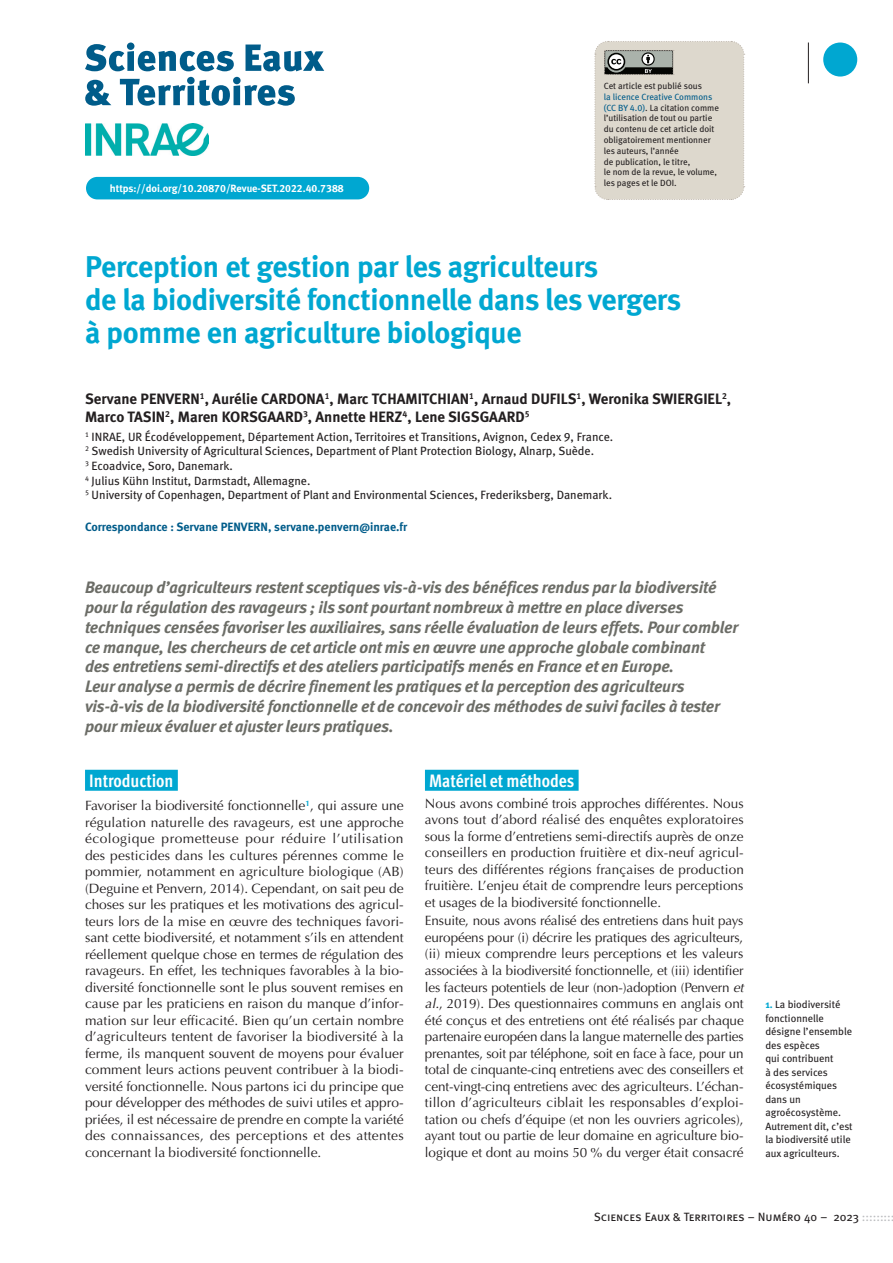
<style>
.page{position:relative;width:893px;height:1263px;background:#fff}
.page>*{position:absolute;margin:0;border:0;box-sizing:border-box;transform-origin:0 0}
.Titre_bleu{font:700 30px/33px "Meta Bold LF Roman";letter-spacing:-.01em;color:#00a7d1}
.H1_bleu{font:18px "Meta Cond OT Bold";color:#fff}
.Chapeau{font:700 16.5px/19.8px "Meta Bold LF Italic";letter-spacing:-.005em;color:#6c6d67}
.Auteur{font:700 15px/18px "Meta Bold LF Roman";color:#231f20}
.Texte_article{font:13.5px/16.5px "Optima";letter-spacing:-.005em;color:#231f20;text-align:justify}
.Affiliation_auteur{font:12px "Meta Book LF Roman";color:#231f20}
.Courriel_auteur_corr{font:700 12px "Meta Bold LF Roman";color:#005c8a}
.t1{font:12px "Meta Book Caps";color:#231f20}
.Note{font:10.5px/13.5px "Meta Book LF Roman";color:#231f20}
.t2{font:700 10.5px "Meta Bold LF Roman";color:#fff}
.t3{font:9px/10.8px "Meta Book LF Roman";color:#231f20}
.s1{color:#005c8a}
.s2{font-style:italic}
.s3{font-family:"Meta Bold Roman";font-weight:700;color:#00a7d1}
.s4{color:#bcbdc0}
</style>
<div class="page">
<svg style="left:85px;top:43px;width:239px;height:63px"></svg>
<img style="left:85px;top:123px;width:123px;height:33px">
<div style="left:86px;top:177px;width:283px;height:22px;background:#00a7d1;border-radius:11px"></div>
<svg style="left:594px;top:41px;width:151px;height:159px;background:#d6d2c7"></svg>
<div style="left:823px;top:43px;width:34px;height:34px;background:#00a7d1;border-radius:50%"></div>
<hr style="left:808px;top:43px;width:1px;height:40px;background:#231f20">
<div style="left:85px;top:770px;width:93px;height:21px;background:#00a7d1"></div>
<div style="left:425px;top:770px;width:154px;height:21px;background:#00a7d1"></div>
<p class="t2" style="left:110px;top:182px;width:235px">https://doi.org/10.20870/Revue-SET.2022.40.7388</p>
<p class="t3" style="left:604px;top:80px;width:100px">Cet article est publié sous</p>
<p class="t3" style="left:604px;top:91px;width:117px"><span class="s1">la licence Creative Commons (CC BY 4.0)</span>. La citation comme l’utilisation de tout ou partie du contenu de cet article doit obligatoirement mentionner les auteurs, l’année<br>de publication, le titre,<br>le nom de la revue, le volume, les pages et le DOI.</p>
<p class="Titre_bleu" style="left:85px;top:250px;width:598px">Perception et gestion par les agriculteurs<br>de la biodiversité fonctionnelle dans les vergers à pomme en agriculture biologique</p>
<p class="Auteur" style="left:85px;top:390px;width:648px">Servane PENVERN<sup>1</sup>, Aurélie CARDONA<sup>1</sup>, Marc TCHAMITCHIAN<sup>1</sup>, Arnaud DUFILS<sup>1</sup>, Weronika SWIERGIEL<sup>2</sup>,<br>Marco TASIN<sup>2</sup>, Maren KORSGAARD<sup>3</sup>, Annette HERZ<sup>4</sup>, Lene SIGSGAARD<sup>5</sup></p>
<p class="Affiliation_auteur" style="left:85px;top:430px;width:530px"><sup>1</sup> INRAE, UR Écodéveloppement, Département Action, Territoires et Transitions, Avignon, Cedex 9, France.</p>
<p class="Affiliation_auteur" style="left:85px;top:444px;width:510px"><sup>2</sup> Swedish University of Agricultural Sciences, Department of Plant Protection Biology, Alnarp, Suède.</p>
<p class="Affiliation_auteur" style="left:85px;top:459px;width:149px"><sup>3</sup> Ecoadvice, Soro, Danemark.</p>
<p class="Affiliation_auteur" style="left:85px;top:473px;width:227px"><sup>4</sup> Julius Kühn Institut, Darmstadt, Allemagne.</p>
<p class="Affiliation_auteur" style="left:85px;top:488px;width:528px"><sup>5</sup> University of Copenhagen, Department of Plant and Environmental Sciences, Frederiksberg, Danemark.</p>
<p class="Courriel_auteur_corr" style="left:85px;top:519px;width:324px">Correspondance : Servane PENVERN, servane.penvern@inrae.fr</p>
<p class="Chapeau" style="left:85px;top:577px;width:655px">Beaucoup d’agriculteurs restent sceptiques vis-à-vis des bénéfices rendus par la biodiversité pour la régulation des ravageurs ; ils sont pourtant nombreux à mettre en place diverses techniques censées favoriser les auxiliaires, sans réelle évaluation de leurs effets. Pour combler ce manque, les chercheurs de cet article ont mis en œuvre une approche globale combinant<br>des entretiens semi-directifs et des ateliers participatifs menés en France et en Europe.<br>Leur analyse a permis de décrire finement les pratiques et la perception des agriculteurs vis-à-vis de la biodiversité fonctionnelle et de concevoir des méthodes de suivi faciles à tester pour mieux évaluer et ajuster leurs pratiques.</p>
<p class="H1_bleu" style="left:89px;top:769px;width:86px">Introduction</p>
<p class="Texte_article" style="left:85px;top:797px;width:320px">Favoriser la biodiversité fonctionnelle<sup>1</sup>, qui assure une régulation naturelle des ravageurs, est une approche écologique prometteuse pour réduire l’utilisation des pesticides dans les cultures pérennes comme le pommier, notamment en agriculture biologique (AB) (Deguine et Penvern, 2014). Cependant, on sait peu de choses sur les pratiques et les motivations des agricul&shy;teurs lors de la mise en œuvre des techniques favori&shy;sant cette biodiversité, et notamment s’ils en attendent réellement quelque chose en termes de régulation des ravageurs. En effet, les techniques favorables à la bio&shy;diversité fonctionnelle sont le plus souvent remises en cause par les praticiens en raison du manque d’infor&shy;mation sur leur efficacité. Bien qu’un certain nombre d’agriculteurs tentent de favoriser la biodiversité à la ferme, ils manquent souvent de moyens pour évaluer comment leurs actions peuvent contribuer à la biodi&shy;versité fonctionnelle. Nous partons ici du principe que pour développer des méthodes de suivi utiles et appro&shy;priées, il est nécessaire de prendre en compte la variété des connaissances, des perceptions et des attentes concernant la biodiversité fonctionnelle.</p>
<p class="H1_bleu" style="left:429px;top:769px;width:147px">Matériel et méthodes</p>
<p class="Texte_article" style="left:425px;top:795px;width:320px">Nous avons combiné trois approches différentes. Nous avons tout d’abord réalisé des enquêtes exploratoires sous la forme d’entretiens semi-directifs auprès de onze conseillers en production fruitière et dix-neuf agricul&shy;teurs des différentes régions françaises de production fruitière. L’enjeu était de comprendre leurs perceptions et usages de la biodiversité fonctionnelle.</p>
<p class="Texte_article" style="left:425px;top:913px;width:320px">Ensuite, nous avons réalisé des entretiens dans huit pays européens pour (i) décrire les pratiques des agriculteurs, (ii) mieux comprendre leurs perceptions et les valeurs associées à la biodiversité fonctionnelle, et (iii) identifier les facteurs potentiels de leur (non-)adoption (Penvern <span class="s2">et al.</span>, 2019). Des questionnaires communs en anglais ont été conçus et des entretiens ont été réalisés par chaque partenaire européen dans la langue maternelle des parties prenantes, soit par téléphone, soit en face à face, pour un total de cinquante-cinq entretiens avec des conseillers et cent-vingt-cinq entretiens avec des agriculteurs. L’échan&shy;tillon d’agriculteurs ciblait les responsables d’exploi&shy;tation ou chefs d’équipe (et non les ouvriers agricoles), ayant tout ou partie de leur domaine en agriculture bio&shy;logique et dont au moins 50 % du verger était consacré</p>
<p class="Note" style="left:765px;top:998px;width:89px"><span class="s3">1.</span> La biodiversité fonctionnelle désigne l’ensemble des espèces<br>qui contribuent<br>à des services écosystémiques dans un agroécosystème.<br>Autrement dit, c’est la biodiversité utile aux agriculteurs.</p>
<p class="t1" style="left:594px;top:1210px;width:302px">Sciences Eaux &amp; Territoires – Numéro 40 – 2023 <span class="s4">:::::::::</span></p>
</div>
